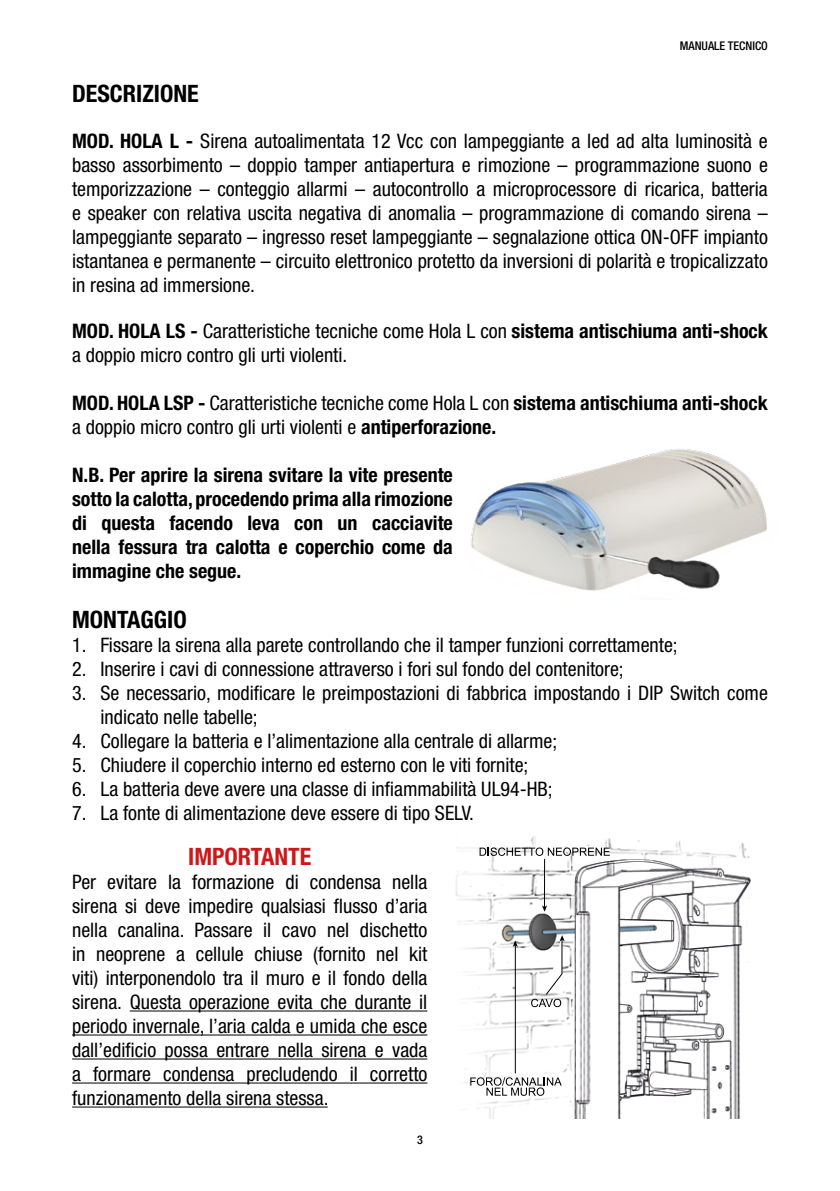
<style>
.page{position:relative;width:840px;height:1191px;background:#fff}
.page>*{position:absolute;margin:0;border:0;box-sizing:border-box;transform-origin:0 0}
.t1{font:700 condensed 24px "Helvetica Neue LT Pro";color:#000}
.t2{font:700 condensed 24px "Helvetica Neue LT Pro";color:#cd1719}
.t3{font:condensed 20px/24px "Helvetica Neue LT Pro";color:#000}
.t4{font:700 condensed 20px/24px "Helvetica Neue LT Pro";color:#000;text-align:justify}
.t5{font:500 condensed 12px "Helvetica Neue LT Pro";color:#000}
.s1{font-weight:700}
</style>
<div class="page">
<img style="left:470px;top:449px;width:297px;height:142px">
<hr style="left:130px;top:1010px;width:297px;height:1px;background:#000">
<hr style="left:72px;top:1034px;width:355px;height:1px;background:#000">
<hr style="left:72px;top:1058px;width:355px;height:1px;background:#000">
<hr style="left:72px;top:1082px;width:355px;height:1px;background:#000">
<hr style="left:72px;top:1106px;width:255px;height:1px;background:#000">
<img style="left:455px;top:836px;width:296px;height:283px">
<svg style="left:470px;top:1077px;width:91px;height:18px"></svg>
<svg style="left:479px;top:847px;width:130px;height:9px"></svg>
<hr style="left:514px;top:945px;width:1px;height:128px;background:#000">
<svg style="left:512px;top:940px;width:5px;height:6px"></svg>
<hr style="left:543px;top:859px;width:2px;height:48px;background:#000">
<svg style="left:541px;top:905px;width:6px;height:6px"></svg>
<svg style="left:531px;top:935px;width:33px;height:72px"></svg>
<p class="t5" style="left:679px;top:39px;width:89px">MANUALE TECNICO</p>
<p class="t1" style="left:72px;top:79px;width:128px">DESCRIZIONE</p>
<p class="t3" style="left:72px;top:129px;width:697px;text-align:justify"><span class="s1">MOD. HOLA L -</span> Sirena autoalimentata 12 Vcc con lampeggiante a led ad alta luminosità e basso assorbimento – doppio tamper antiapertura e rimozione – programmazione suono e temporizzazione – conteggio allarmi – autocontrollo a microprocessore di ricarica, batteria e speaker con relativa uscita negativa di anomalia – programmazione di comando sirena – lampeggiante separato – ingresso reset lampeggiante – segnalazione ottica ON-OFF impianto istantanea e permanente – circuito elettronico protetto da inversioni di polarità e tropicalizzato in resina ad immersione.</p>
<p class="t3" style="left:72px;top:318px;width:697px"><span class="s1">MOD. HOLA LS -</span> Caratteristiche tecniche come Hola L con <span class="s1">sistema antischiuma anti-shock </span>a doppio micro contro gli urti violenti.</p>
<p class="t3" style="left:72px;top:390px;width:697px"><span class="s1">MOD. HOLA LSP -</span> Caratteristiche tecniche come Hola L con <span class="s1">sistema antischiuma anti-shock </span>a doppio micro contro gli urti violenti e <span class="s1">antiperforazione.</span></p>
<p class="t4" style="left:72px;top:462px;width:382px">N.B. Per aprire la sirena svitare la vite presente sotto la calotta, procedendo prima alla rimozione di questa facendo leva con un cacciavite nella fessura tra calotta e coperchio come da immagine che segue.</p>
<p class="t1" style="left:72px;top:604px;width:116px">MONTAGGIO</p>
<p class="t3" style="left:72px;top:632px;width:606px">1. Fissare la sirena alla parete controllando che il tamper funzioni correttamente;</p>
<p class="t3" style="left:72px;top:656px;width:553px">2. Inserire i cavi di connessione attraverso i fori sul fondo del contenitore;</p>
<p class="t3" style="left:100px;top:680px;width:668px;text-indent:-28px">3. Se necessario, modificare le preimpostazioni di fabbrica impostando i DIP Switch come indicato nelle tabelle;</p>
<p class="t3" style="left:72px;top:728px;width:486px">4. Collegare la batteria e l’alimentazione alla centrale di allarme;</p>
<p class="t3" style="left:72px;top:752px;width:457px">5. Chiudere il coperchio interno ed esterno con le viti fornite;</p>
<p class="t3" style="left:72px;top:776px;width:482px">6. La batteria deve avere una classe di infiammabilità UL94-HB;</p>
<p class="t3" style="left:72px;top:800px;width:403px">7. La fonte di alimentazione deve essere di tipo SELV.</p>
<p class="t2" style="left:188px;top:842px;width:125px">IMPORTANTE</p>
<p class="t3" style="left:72px;top:869px;width:356px;text-align:justify">Per evitare la formazione di condensa nella sirena si deve impedire qualsiasi flusso d’aria nella canalina. Passare il cavo nel dischetto in neoprene a cellule chiuse (fornito nel kit viti) interponendolo tra il muro e il fondo della sirena. Questa operazione evita che durante il periodo invernale, l’aria calda e umida che esce dall’edificio possa entrare nella sirena e vada a formare condensa precludendo il corretto funzionamento della sirena stessa.</p>
<p class="t5" style="left:417px;top:1132px;width:7px">3</p>
</div>
